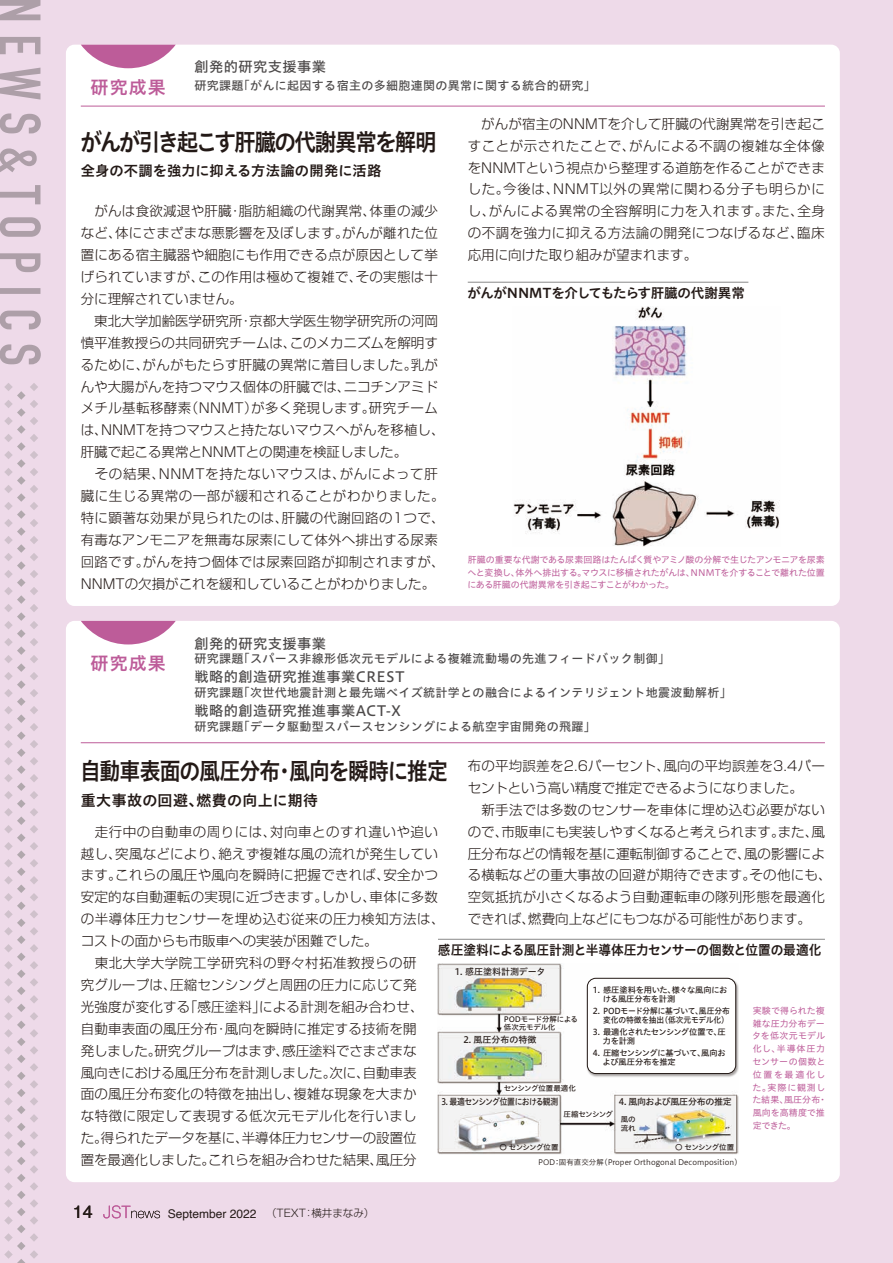
<style>
.page{position:relative;width:893px;height:1263px;background:#eedae9}
.page>*{position:absolute;margin:0;border:0;box-sizing:border-box;transform-origin:0 0}
.t1{font:24px "Hiragino UD Sans Std W6";letter-spacing:-.04em;color:#231916;scale:.87 1}
.t2{font:24px "Hiragino UD Sans Std W6";letter-spacing:-.085em;color:#231916;scale:.9 1}
.t3{font:18px "Hiragino UD Sans Std W6";letter-spacing:.06em;color:#bd5c99}
.t4{font:18px "Helvetica";color:#231916}
.t5{font:15px "Hiragino UD Sans Std W6";letter-spacing:.025em;color:#231916}
.t6{font:14.25px "Hiragino UD Sans Std W5";letter-spacing:.03em;color:#4d4a4a}
.t7{font:14.25px "Hiragino UD Sans Std W6";letter-spacing:.01em;color:#231916}
.t8{font:300 13.5px/21.9px "Shin Go Pro";letter-spacing:.02em;color:#231916}
.t9{font:13.5px "Hiragino UD Sans Std W6";letter-spacing:-.015em;color:#231916;scale:.94 1}
.t10{font:13.5px "Hiragino UD Sans Std W6";letter-spacing:-.015em;color:#231916}
.t11{font:12px "Hiragino UD Sans Std W5";letter-spacing:.03em;color:#4d4a4a}
.t12{font:12px "Helvetica";color:#231916}
.t13{font:300 10.5px "Shin Go Pro";color:#231916}
.t14{font:9px/12.8px "Hiragino UD Sans Std W4";color:#bd5c99;text-align:justify}
.t15{font:9px/12.8px "Hiragino UD Sans Std W4";letter-spacing:.02em;color:#bd5c99}
.t16{font:9px "Hiragino UD Sans Std W5";color:#231916}
.t17{font:9px "Hiragino UD Sans Std W5";letter-spacing:-.075em;color:#231916;scale:.87 1}
.t18{font:9px "Hiragino UD Sans Std W5";letter-spacing:-.03em;color:#231916}
.t19{font:8.25px/9px "Hiragino UD Sans Std W5";letter-spacing:-.025em;color:#231916}
.t20{font:7.5px "Hiragino UD Sans Std W3";color:#231916}
.t21{font:7.5px "Hiragino UD Sans Std W5";letter-spacing:-.08em;color:#231916}
.t22{font:7.5px/8.2px "Hiragino UD Sans Std W5";letter-spacing:-.03em;color:#231916}
.t23{font:7.5px "Hiragino UD Sans Std W5";letter-spacing:-.005em;color:#231916}
</style>
<div class="page">
<div style="left:66px;top:45px;width:774px;height:561px;background:#fff;border-radius:9px"></div>
<svg style="left:4px;top:383px;width:34px;height:880px"></svg>
<svg style="left:0;top:0;width:41px;height:364px"></svg>
<svg style="left:103px;top:1205px;width:57px;height:13px"></svg>
<svg style="left:81px;top:45px;width:95px;height:23px"></svg>
<div style="left:66px;top:621px;width:774px;height:561px;background:#fff;border-radius:9px"></div>
<svg style="left:81px;top:621px;width:95px;height:23px"></svg>
<hr style="left:81px;top:106px;width:744px;height:1px;background:#bd5c99">
<hr style="left:81px;top:742px;width:744px;height:1px;background:#bd5c99">
<img style="left:438px;top:964px;width:301px;height:190px">
<div style="left:586px;top:978px;width:153px;height:99px;background:#231916;opacity:.4"></div>
<div style="left:587px;top:978px;width:149px;height:95px;background:#fff;border-radius:9px"></div>
<div style="left:587px;top:978px;width:149px;height:96px;border:1px solid #231916;border-radius:9px"></div>
<hr style="left:438px;top:939px;width:387px;height:1px;background:#898989">
<hr style="left:468px;top:282px;width:280px;height:1px;background:#898989">
<img style="left:513px;top:306px;width:267px;height:240px">
<h2 class="t3" style="left:91px;top:74px;width:77px">研究成果</h2>
<p class="t6" style="left:194px;top:56px;width:133px">創発的研究支援事業</p>
<p class="t11" style="left:194px;top:76px;width:403px">研究課題「がんに起因する宿主の多細胞連関の異常に関する統合的研究」</p>
<h1 class="t2" style="left:81px;top:123px;width:397px">がんが引き起こす肝臓の代謝異常を解明</h1>
<p class="t7" style="left:81px;top:160px;width:302px">全身の不調を強力に抑える方法論の開発に活路</p>
<p class="t8" style="left:81px;top:199px;width:366px">　がんは食欲減退や肝臓・脂肪組織の代謝異常、体重の減少など、体にさまざまな悪影響を及ぼします。がんが離れた位置にある宿主臓器や細胞にも作用できる点が原因として挙げられていますが、この作用は極めて複雑で、その実態は十分に理解されていません。<br>　東北大学加齢医学研究所・京都大学医生物学研究所の河岡慎平准教授らの共同研究チームは、このメカニズムを解明するために、がんがもたらす肝臓の異常に着目しました。乳がんや大腸がんを持つマウス個体の肝臓では、ニコチンアミドメチル基転移酵素（NNMT）が多く発現します。研究チームは、NNMTを持つマウスと持たないマウスへがんを移植し、肝臓で起こる異常とNNMTとの関連を検証しました。<br>　その結果、NNMTを持たないマウスは、がんによって肝臓に生じる異常の一部が緩和されることがわかりました。特に顕著な効果が見られたのは、肝臓の代謝回路の1つで、有毒なアンモニアを無毒な尿素にして体外へ排出する尿素回路です。がんを持つ個体では尿素回路が抑制されますが、<br>NNMTの欠損がこれを緩和していることがわかりました。</p>
<p class="t8" style="left:468px;top:111px;width:359px;text-align:justify">　がんが宿主のNNMTを介して肝臓の代謝異常を引き起こすことが示されたことで、がんによる不調の複雑な全体像をNNMTという視点から整理する道筋を作ることができました。今後は、NNMT以外の異常に関わる分子も明らかにし、がんによる異常の全容解明に力を入れます。また、全身の不調を強力に抑える方法論の開発につなげるなど、臨床応用に向けた取り組みが望まれます。</p>
<p class="t10" style="left:468px;top:283px;width:279px">がんがNNMTを介してもたらす肝臓の代謝異常</p>
<p class="t14" style="left:468px;top:553px;width:359px">肝臓の重要な代謝である尿素回路はたんぱく質やアミノ酸の分解で生じたアンモニアを尿素へと変換し、体外へ排出する。マウスに移植されたがんは、NNMTを介することで離れた位置にある肝臓の代謝異常を引き起こすことがわかった。</p>
<h2 class="t3" style="left:91px;top:650px;width:77px">研究成果</h2>
<p class="t6" style="left:194px;top:632px;width:133px">創発的研究支援事業</p>
<p class="t11" style="left:194px;top:649px;width:477px">研究課題「スパース非線形低次元モデルによる複雑流動場の先進フィードバック制御」</p>
<p class="t6" style="left:194px;top:666px;width:212px">戦略的創造研究推進事業CREST</p>
<p class="t11" style="left:194px;top:683px;width:539px">研究課題「次世代地震計測と最先端ベイズ統計学との融合によるインテリジェント地震波動解析」</p>
<p class="t6" style="left:194px;top:700px;width:208px">戦略的創造研究推進事業ACT-X</p>
<p class="t11" style="left:194px;top:717px;width:403px">研究課題「データ駆動型スパースセンシングによる航空宇宙開発の飛躍」</p>
<p class="t8" style="left:468px;top:753px;width:365px">布の平均誤差を2.6パーセント、風向の平均誤差を3.4パーセントという高い精度で推定できるようになりました。<br>　新手法では多数のセンサーを車体に埋め込む必要がないので、市販車にも実装しやすくなると考えられます。また、風圧分布などの情報を基に運転制御することで、風の影響による横転などの重大事故の回避が期待できます。その他にも、空気抵抗が小さくなるよう自動運転車の隊列形態を最適化できれば、燃費向上などにもつながる可能性があります。</p>
<h1 class="t1" style="left:80px;top:753px;width:424px">自動車表面の風圧分布・風向を瞬時に推定</h1>
<p class="t5" style="left:81px;top:789px;width:239px">重大事故の回避、燃費の向上に期待</p>
<p class="t8" style="left:81px;top:819px;width:365px">　走行中の自動車の周りには、対向車とのすれ違いや追い越し、突風などにより、絶えず複雑な風の流れが発生しています。これらの風圧や風向を瞬時に把握できれば、安全かつ安定的な自動運転の実現に近づきます。しかし、車体に多数の半導体圧力センサーを埋め込む従来の圧力検知方法は、コストの面からも市販車への実装が困難でした。<br>　東北大学大学院工学研究科の野々村拓准教授らの研<br>究グループは、圧縮センシングと周囲の圧力に応じて発<br>光強度が変化する「感圧塗料」による計測を組み合わせ、<br>自動車表面の風圧分布・風向を瞬時に推定する技術を開<br>発しました。研究グループはまず、感圧塗料でさまざまな<br>風向きにおける風圧分布を計測しました。次に、自動車表<br>面の風圧分布変化の特徴を抽出し、複雑な現象を大まか<br>な特徴に限定して表現する低次元モデル化を行いまし<br>た。得られたデータを基に、半導体圧力センサーの設置位<br>置を最適化しました。これらを組み合わせた結果、風圧分</p>
<p class="t9" style="left:438px;top:940px;width:409px">感圧塗料による風圧計測と半導体圧力センサーの個数と位置の最適化</p>
<p class="t16" style="left:455px;top:964px;width:92px">1. 感圧塗料計測データ</p>
<p class="t19" style="left:603px;top:985px;width:126px;text-indent:-10px">1. 感圧塗料を用いた、様々な風向における風圧分布を計測</p>
<p class="t19" style="left:593px;top:1006px;width:139px;text-align:right">2. PODモード分解に基づいて、風圧分布変化の特徴を抽出（低次元モデル化）</p>
<p class="t19" style="left:603px;top:1027px;width:124px;text-indent:-10px">3. 最適化されたセンシング位置で、圧力を計測</p>
<p class="t19" style="left:603px;top:1048px;width:125px;text-indent:-10px">4. 圧縮センシングに基づいて、風向および風圧分布を推定</p>
<p class="t15" style="left:752px;top:1004px;width:76px">実験で得られた複雑な圧力分布データを低次元モデル化し、半導体圧力センサーの個数と位置を最適化した。実際に観測した結果、風圧分布・風向を高精度で推定できた。</p>
<p class="t22" style="left:504px;top:1015px;width:76px">PODモード分解による低次元モデル化</p>
<p class="t16" style="left:463px;top:1032px;width:75px">2. 風圧分布の特徴</p>
<p class="t23" style="left:504px;top:1083px;width:74px">センシング位置最適化</p>
<p class="t17" style="left:441px;top:1095px;width:136px">3. 最適センシング位置における観測</p>
<p class="t18" style="left:619px;top:1095px;width:114px">4. 風向および風圧分布の推定</p>
<p class="t21" style="left:563px;top:1108px;width:51px">圧縮センシング</p>
<p class="t22" style="left:621px;top:1115px;width:16px">風の流れ</p>
<p class="t21" style="left:500px;top:1141px;width:60px">〇 センシング位置</p>
<p class="t21" style="left:675px;top:1141px;width:60px">〇 センシング位置</p>
<p class="t20" style="left:538px;top:1157px;width:205px">POD：固有直交分解（Proper Orthogonal Decomposition）</p>
<h2 class="t4" style="left:73px;top:1198px;width:22px">14</h2>
<p class="t12" style="left:168px;top:1205px;width:90px">September 2022</p>
<p class="t13" style="left:266px;top:1204px;width:110px">（TEXT：横井まなみ）</p>
</div>
